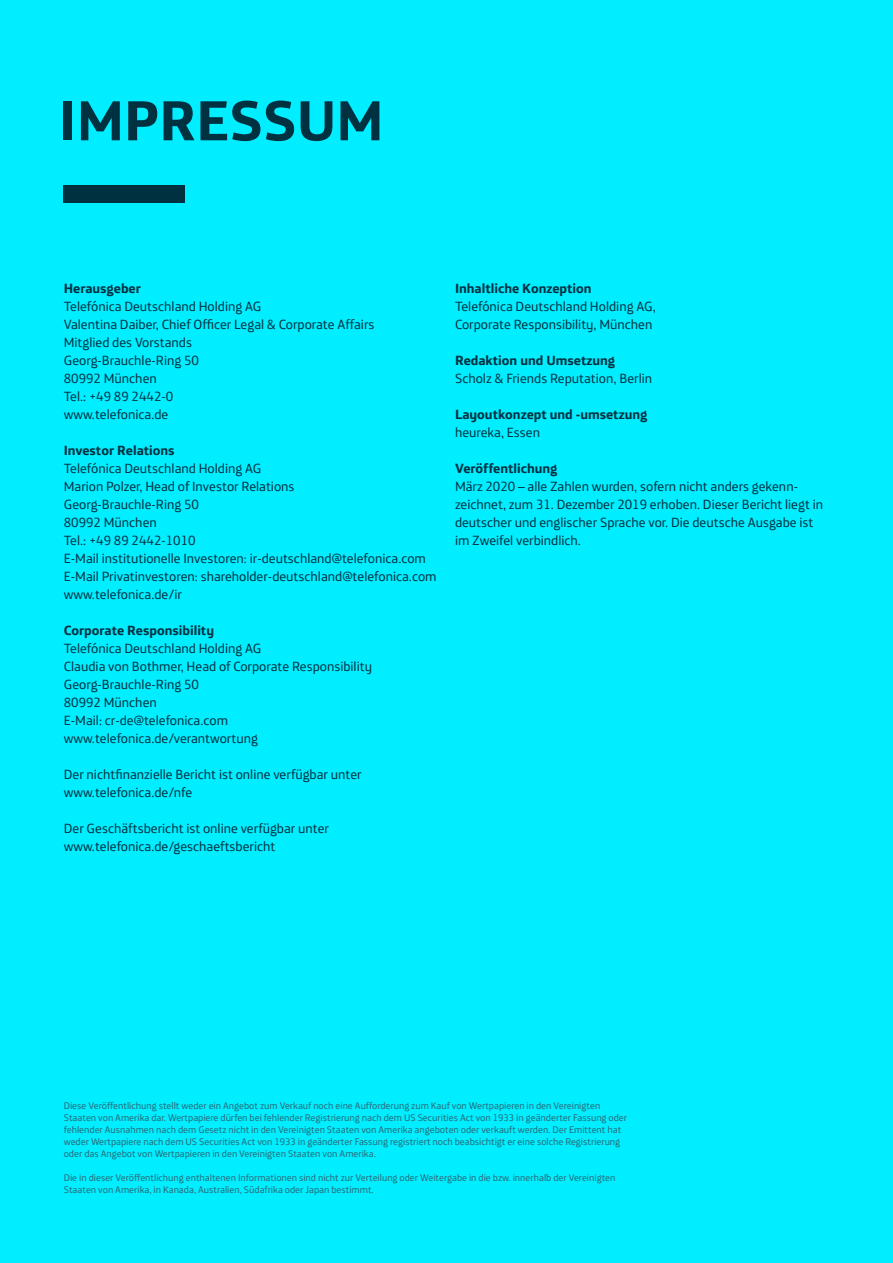
<style>
.page{position:relative;width:893px;height:1263px;background:#0ef}
.page>*{position:absolute;margin:0;border:0;box-sizing:border-box;transform-origin:0 0}
.t1{font:700 57px "Telefonica";color:#003141}
.t2{font:13.5px/18px "Telefonica";color:#003141}
.t3{font:700 13.5px "Telefonica";color:#003141}
.t4{font:9.75px/12px "Telefonica";color:#286976}
</style>
<div class="page">
<div style="left:63px;top:185px;width:122px;height:18px;background:#003141"></div>
<h1 class="t1" style="left:59px;top:69px;width:326px">IMPRESSUM</h1>
<p class="t3" style="left:64px;top:276px;width:79px">Herausgeber</p>
<p class="t2" style="left:64px;top:295px;width:312px">Telefónica Deutschland Holding AG<br>Valentina Daiber, Chief Officer Legal &amp; Corporate Affairs<br>Mitglied des Vorstands<br>Georg-Brauchle-Ring 50<br>80992 München<br>Tel.: +49 89 2442-0<br>www.telefonica.de</p>
<p class="t3" style="left:64px;top:438px;width:112px">Investor Relations</p>
<p class="t2" style="left:64px;top:457px;width:374px">Telefónica Deutschland Holding AG<br>Marion Polzer, Head of Investor Relations<br>Georg-Brauchle-Ring 50<br>80992 München<br>Tel.: +49 89 2442-1010<br>E-Mail institutionelle Investoren: ir-deutschland@telefonica.com E-Mail Privatinvestoren: shareholder-deutschland@telefonica.com www.telefonica.de/ir</p>
<p class="t3" style="left:64px;top:618px;width:152px">Corporate Responsibility</p>
<p class="t2" style="left:64px;top:637px;width:310px">Telefónica Deutschland Holding AG<br>Claudia von Bothmer, Head of Corporate Responsibility Georg-Brauchle-Ring 50<br>80992 München<br>E-Mail: cr-de@telefonica.com www.telefonica.de/verantwortung</p>
<p class="t2" style="left:64px;top:763px;width:299px">Der nichtfinanzielle Bericht ist online verfügbar unter www.telefonica.de/nfe</p>
<p class="t2" style="left:64px;top:817px;width:267px">Der Geschäftsbericht ist online verfügbar unter www.telefonica.de/geschaeftsbericht</p>
<p class="t3" style="left:455px;top:276px;width:138px">Inhaltliche Konzeption</p>
<p class="t2" style="left:455px;top:295px;width:202px">Telefónica Deutschland Holding AG,<br>Corporate Responsibility, München</p>
<p class="t3" style="left:455px;top:348px;width:162px">Redaktion und Umsetzung</p>
<p class="t2" style="left:455px;top:367px;width:199px">Scholz &amp; Friends Reputation, Berlin</p>
<p class="t3" style="left:455px;top:402px;width:194px">Layoutkonzept und -umsetzung</p>
<p class="t2" style="left:455px;top:421px;width:87px">heureka, Essen</p>
<p class="t3" style="left:455px;top:456px;width:104px">Veröffentlichung</p>
<p class="t2" style="left:455px;top:475px;width:370px">März 2020 – alle Zahlen wurden, sofern nicht anders gekenn&shy;zeichnet, zum 31. Dezember 2019 erhoben. Dieser Bericht liegt in deutscher und englischer Sprache vor. Die deutsche Ausgabe ist im Zweifel verbindlich.</p>
<p class="t4" style="left:64px;top:1098px;width:565px">Diese Veröffentlichung stellt weder ein Angebot zum Verkauf noch eine Aufforderung zum Kauf von Wertpapieren in den Vereinigten Staaten von Amerika dar. Wertpapiere dürfen bei fehlender Registrierung nach dem US Securities Act von 1933 in geänderter Fassung oder fehlender Ausnahmen nach dem Gesetz nicht in den Vereinigten Staaten von Amerika angeboten oder verkauft werden. Der Emittent hat weder Wertpapiere nach dem US Securities Act von 1933 in geänderter Fassung registriert noch beabsichtigt er eine solche Registrierung oder das Angebot von Wertpapieren in den Vereinigten Staaten von Amerika.</p>
<p class="t4" style="left:64px;top:1170px;width:553px">Die in dieser Veröffentlichung enthaltenen Informationen sind nicht zur Verteilung oder Weitergabe in die bzw. innerhalb der Vereinigten<br>Staaten von Amerika, in Kanada, Australien, Südafrika oder Japan bestimmt.</p>
</div>
